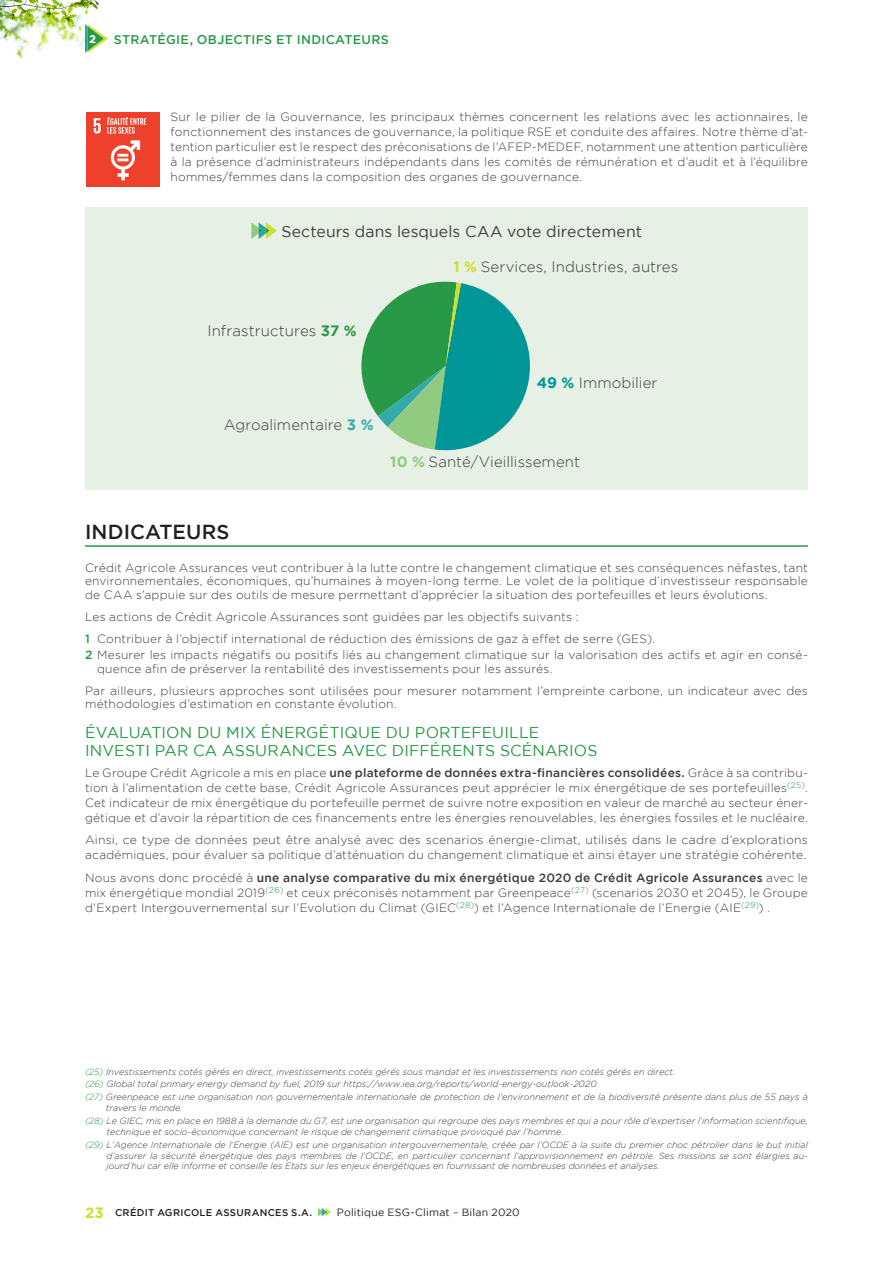
<style>
.page{position:relative;width:893px;height:1263px;background:#fff}
.page>*{position:absolute;margin:0;border:0;box-sizing:border-box;transform-origin:0 0}
.Titre{font:500 20.25px "Gotham";letter-spacing:.005em;color:#231f20}
.Sous_titre{font:15.75px/18px "Gotham";letter-spacing:.005em;color:#289946}
.Titre_graphique{font:15.75px "Gotham";letter-spacing:.005em;color:#3c3c3c}
.Texte_courant{font:300 15px "Gotham";letter-spacing:.005em;color:#3c3c3c}
.t1{font:700 15px "Gotham";color:#d0de2f}
.t2{font:500 12.6px "Gotham";letter-spacing:.02em;color:#289946}
.Texte_courant-2{font:300 12px/15px "Gotham";letter-spacing:.015em;color:#3c3c3c}
.t3{font:700 11.25px "Gotham";color:#fff}
.t4{font:10.5px "Gotham";letter-spacing:.02em;color:#231f20}
.t5{font:500 9.75px "Gotham";letter-spacing:.03em;color:#231f20}
.t6{font:italic 300 9px/10.8px "Gotham";color:#3c3c3c}
.s1{font-weight:700;color:#d0de2f}
.s2{font-weight:700;color:#289946}
.s3{font-weight:700;color:#33aaac}
.s4{font-weight:700;color:#009597}
.s5{font-weight:700;color:#90cb7f}
.s6{font-weight:500;color:#289946}
.s7{font-weight:500}
.s8{color:#289946}
</style>
<div class="page">
<svg style="left:98px;top:31px;width:10px;height:15px"></svg>
<img style="left:0;top:0;width:98px;height:59px">
<svg style="left:318px;top:1208px;width:13px;height:8px"></svg>
<img style="left:86px;top:112px;width:74px;height:74px">
<div style="left:85px;top:207px;width:723px;height:283px;background:#e7f0e5"></div>
<svg style="left:251px;top:222px;width:26px;height:17px"></svg>
<hr style="left:85px;top:545px;width:723px;height:2px;background:#289946">
<svg style="left:361px;top:281px;width:169px;height:170px"></svg>
<p class="t3" style="left:89px;top:32px;width:8px">2</p>
<p class="t2" style="left:114px;top:32px;width:277px">STRATÉGIE, OBJECTIFS ET INDICATEURS</p>
<p class="Texte_courant-2" style="left:171px;top:110px;width:639px;text-align:justify">Sur le pilier de la Gouvernance, les principaux thèmes concernent les relations avec les actionnaires, le fonctionnement des instances de gouvernance, la politique RSE et conduite des affaires. Notre thème d’at&shy;tention particulier est le respect des préconisations de l’AFEP-MEDEF, notamment une attention particulière à la présence d’administrateurs indépendants dans les comités de rémunération et d’audit et à l’équilibre hommes/femmes dans la composition des organes de gouvernance.</p>
<p class="Titre_graphique" style="left:282px;top:222px;width:362px">Secteurs dans lesquels CAA vote directement</p>
<p class="Texte_courant" style="left:453px;top:259px;width:226px"><span class="s1">1 %</span> Services, Industries, autres</p>
<p class="Texte_courant" style="left:207px;top:323px;width:151px">Infrastructures <span class="s2">37 %</span></p>
<p class="Texte_courant" style="left:224px;top:416px;width:151px">Agroalimentaire <span class="s3">3 %</span></p>
<p class="Texte_courant" style="left:537px;top:375px;width:122px"><span class="s4">49 %</span> Immobilier</p>
<p class="Texte_courant" style="left:390px;top:454px;width:191px"><span class="s5">10 %</span> Santé/Vieillissement</p>
<p class="Titre" style="left:85px;top:520px;width:146px">INDICATEURS</p>
<p class="Texte_courant-2" style="left:85px;top:560px;width:724px;line-height:13.5px;text-align:justify">Crédit Agricole Assurances veut contribuer à la lutte contre le changement climatique et ses conséquences néfastes, tant environnementales, économiques, qu’humaines à moyen-long terme. Le volet de la politique d’investisseur responsable de CAA s’appuie sur des outils de mesure permettant d’apprécier la situation des portefeuilles et leurs évolutions.</p>
<p class="Texte_courant-2" style="left:85px;top:609px;width:495px">Les actions de Crédit Agricole Assurances sont guidées par les objectifs suivants :</p>
<p class="Texte_courant-2" style="left:85px;top:631px;width:569px"><span class="s6">1</span> Contribuer à l’objectif international de réduction des émissions de gaz à effet de serre (GES).</p>
<p class="Texte_courant-2" style="left:97px;top:648px;width:712px;line-height:13.5px;text-indent:-12px"><span class="s6">2</span> Mesurer les impacts négatifs ou positifs liés au changement climatique sur la valorisation des actifs et agir en consé&shy;quence afin de préserver la rentabilité des investissements pour les assurés.</p>
<p class="Texte_courant-2" style="left:85px;top:684px;width:724px;line-height:13.5px">Par ailleurs, plusieurs approches sont utilisées pour mesurer notamment l’empreinte carbone, un indicateur avec des méthodologies d’estimation en constante évolution.</p>
<p class="Sous_titre" style="left:85px;top:723px;width:514px">ÉVALUATION DU MIX ÉNERGÉTIQUE DU PORTEFEUILLE<br>INVESTI PAR CA ASSURANCES AVEC DIFFÉRENTS SCÉNARIOS</p>
<p class="Texte_courant-2" style="left:85px;top:765px;width:724px">Le Groupe Crédit Agricole a mis en place <span class="s7">une plateforme de données extra-fi nancières consolidées.</span> Grâce à sa contribu&shy;tion à l’alimentation de cette base, Crédit Agricole Assurances peut apprécier le mix énergétique de ses portefeuilles<sup>(25)</sup>.<br>Cet indicateur de mix énergétique du portefeuille permet de suivre notre exposition en valeur de marché au secteur éner&shy;gétique et d’avoir la répartition de ces financements entre les énergies renouvelables, les énergies fossiles et le nucléaire.</p>
<p class="Texte_courant-2" style="left:85px;top:832px;width:724px">Ainsi, ce type de données peut être analysé avec des scenarios énergie-climat, utilisés dans le cadre d’explorations académiques, pour évaluer sa politique d’atténuation du changement climatique et ainsi étayer une stratégie cohérente.</p>
<p class="Texte_courant-2" style="left:85px;top:870px;width:724px;text-align:justify">Nous avons donc procédé à <span class="s7">une analyse comparative du mix énergétique 2020 de Crédit Agricole Assurances</span> avec le mix énergétique mondial 2019<sup>(26)</sup> et ceux préconisés notamment par Greenpeace<sup>(27)</sup> (scenarios 2030 et 2045), le Groupe d’Expert Intergouvernemental sur l’Evolution du Climat (GIEC<sup>(28)</sup>) et l’Agence Internationale de l’Energie (AIE<sup>(29)</sup>) .</p>
<p class="t6" style="left:85px;top:1066px;width:590px"><span class="s8">(25)</span> Investissements cotés gérés en direct, investissements cotés gérés sous mandat et les investissements non cotés gérés en direct.</p>
<p class="t6" style="left:85px;top:1079px;width:513px"><span class="s8">(26)</span> Global total primary energy demand by fuel, 2019 sur https://www.iea.org/reports/world-energy-outlook-2020</p>
<p class="t6" style="left:106px;top:1092px;width:703px;text-indent:-21px"><span class="s8">(27)</span> Greenpeace est une organisation non gouvernementale internationale de protection de l’environnement et de la biodiversité présente dans plus de 55 pays à travers le monde.</p>
<p class="t6" style="left:107px;top:1115px;width:703px;text-indent:-22px"><span class="s8">(28)</span> Le GIEC, mis en place en 1988 à la demande du G7, est une organisation qui regroupe des pays membres et qui a pour rôle d’expertiser l’information scientifique, technique et socio-économique concernant le risque de changement climatique provoqué par l’homme.</p>
<p class="t6" style="left:107px;top:1139px;width:703px;text-align:justify;text-indent:-21px"><span class="s8">(29)</span> L’Agence Internationale de l’Energie (AIE) est une organisation intergouvernementale, créée par l’OCDE à la suite du premier choc pétrolier dans le but initial d’assurer la sécurité énergétique des pays membres de l’OCDE, en particulier concernant l’approvisionnement en pétrole. Ses missions se sont élargies au&shy;jourd’hui car elle informe et conseille les Etats sur les enjeux énergétiques en fournissant de nombreuses données et analyses.</p>
<p class="t1" style="left:85px;top:1204px;width:20px">23</p>
<p class="t5" style="left:115px;top:1207px;width:198px">CRÉDIT AGRICOLE ASSURANCES S.A.</p>
<p class="t4" style="left:337px;top:1207px;width:184px">Politique ESG-Climat – Bilan 2020</p>
</div>
